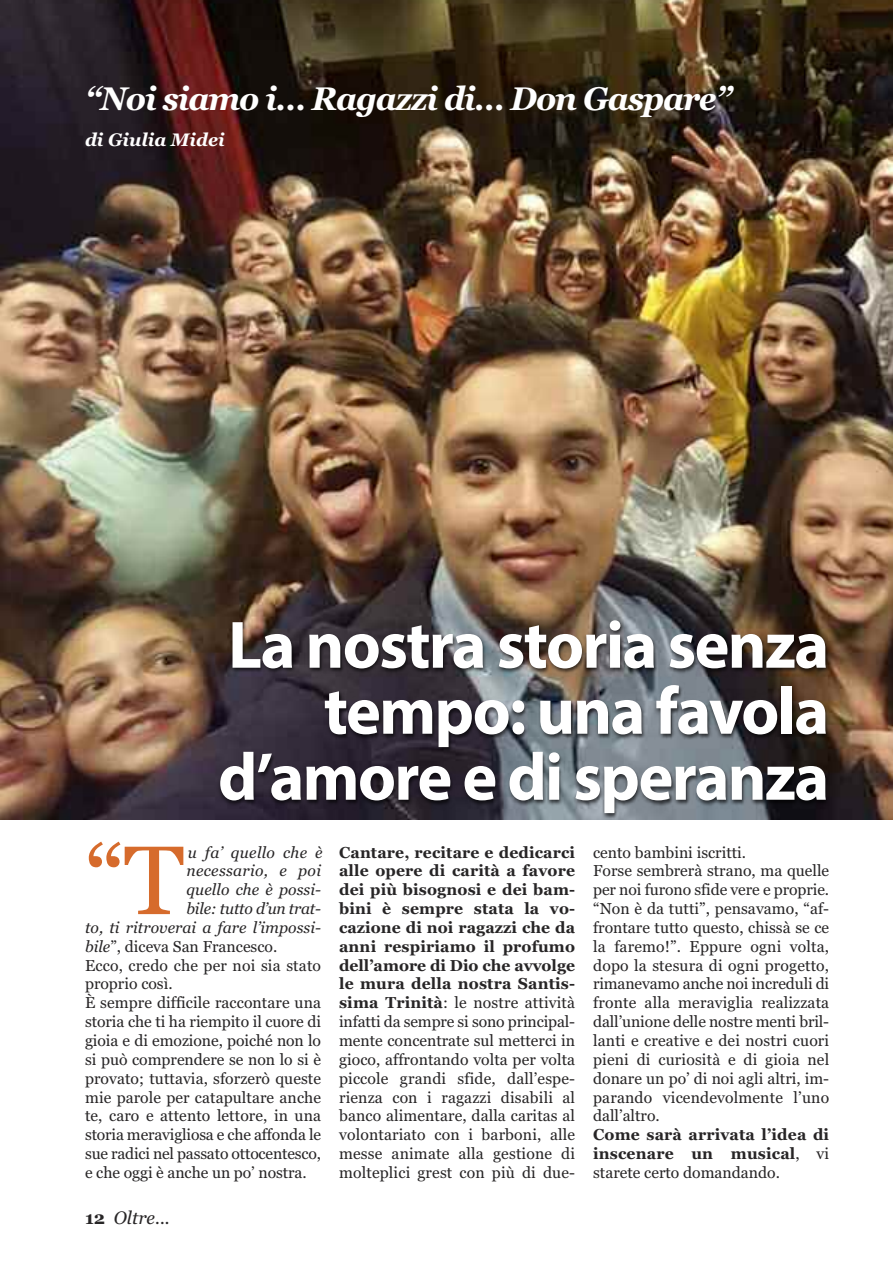
<style>
.page{position:relative;width:893px;height:1263px;background:#fff}
.page>*{position:absolute;margin:0;border:0;box-sizing:border-box;transform-origin:0 0}
.t1{font:97.2px "Georgia";color:#d66b2c}
.t2{font:700 67.5px/66px "Myriad Pro";letter-spacing:-.025em;color:#fff;text-align:right}
.t3{font:italic 700 32.55px "Georgia";letter-spacing:-.035em;color:#fff}
.t4{font:italic 700 18px "Georgia";color:#fff}
.t5{font:italic 18px "Georgia";color:#272526}
.t6{font:15.75px/18.9px "Georgia";letter-spacing:.005em;color:#272526;text-align:justify}
.t7{font:italic 15.75px "Georgia";letter-spacing:.005em;color:#272526}
.t8{font:700 15.75px/18.9px "Georgia";letter-spacing:.01em;color:#272526;text-align:justify}
.t9{font:italic 15.75px "Georgia";letter-spacing:-.015em;color:#272526}
.s1{font-style:italic}
.s2{font-weight:700;font-style:normal}
.s3{font-weight:700}
.s4{font-weight:400}
</style>
<div class="page">
<img style="left:0;top:0;width:893px;height:820px">
<img style="left:121px;top:604px;width:758px;height:216px">
<h3 class="t3" style="left:85px;top:79px;width:649px">“Noi siamo i… Ragazzi di… Don Gaspare”</h3>
<p class="t4" style="left:85px;top:130px;width:141px">di Giulia Midei</p>
<h2 class="t2" style="left:218px;top:617px;width:613px">La nostra storia senza tempo: una favola d’amore e di speranza</h2>
<h1 class="t1" style="left:85px;top:824px;width:101px">“T</h1>
<p class="t7" style="left:188px;top:843px;width:136px">u fa’ quello che è</p>
<p class="t7" style="left:186px;top:862px;width:136px">necessario, e poi</p>
<p class="t7" style="left:186px;top:881px;width:136px">quello che è possi-</p>
<p class="t9" style="left:186px;top:899px;width:136px">bile: tutto d’un trat-</p>
<p class="t7" style="left:85px;top:918px;width:238px">to, ti ritroverai a fare l’impossi-</p>
<p class="t6" style="left:85px;top:937px;width:194px"><span class="s1">bile</span>”, diceva San Francesco.</p>
<p class="t6" style="left:85px;top:956px;width:238px">ecco, credo che per noi sia stato</p>
<p class="t6" style="left:85px;top:974px;width:89px">proprio così.</p>
<p class="t6" style="left:85px;top:993px;width:238px">È sempre difficile raccontare una</p>
<p class="t6" style="left:85px;top:1012px;width:238px">storia che ti ha riempito il cuore di</p>
<p class="t6" style="left:85px;top:1031px;width:238px">gioia e di emozione, poiché non lo</p>
<p class="t6" style="left:85px;top:1050px;width:238px">si può comprendere se non lo si è</p>
<p class="t6" style="left:85px;top:1069px;width:238px">provato; tuttavia, sforzerò queste</p>
<p class="t6" style="left:85px;top:1088px;width:238px">mie parole per catapultare anche</p>
<p class="t6" style="left:85px;top:1106px;width:238px">te, caro e attento lettore, in una</p>
<p class="t6" style="left:85px;top:1125px;width:238px">storia meravigliosa e che affonda le</p>
<p class="t6" style="left:85px;top:1144px;width:238px">sue radici nel passato ottocentesco,</p>
<p class="t6" style="left:85px;top:1163px;width:223px">e che oggi è anche un po’ nostra.</p>
<p class="t5" style="left:85px;top:1207px;width:86px"><span class="s2">12</span> Oltre...</p>
<p class="t6" style="left:339px;top:843px;width:238px"><span class="s3">Cantare, recitare e dedicarci alle opere di carità a favore dei più bisognosi e dei bam&shy;bini è sempre stata la vo&shy;cazione di noi ragazzi che da anni respiriamo il profumo dell’amore di Dio che avvolge le mura della nostra Santis&shy;sima Trinità</span>: le nostre attività infatti da sempre si sono principal&shy;mente concentrate sul metterci in gioco, affrontando volta per volta piccole grandi sfide, dall’espe&shy;rienza con i ragazzi disabili al banco alimentare, dalla caritas al volontariato con i barboni, alle messe animate alla gestione di molteplici grest con più di due-</p>
<p class="t6" style="left:593px;top:843px;width:238px;text-align:left">cento bambini iscritti.<br>Forse sembrerà strano, ma quelle per noi furono sfide vere e proprie. “Non è da tutti”, pensavamo, “af&shy;frontare tutto questo, chissà se ce la faremo!”. eppure ogni volta, dopo la stesura di ogni progetto, rimanevamo anche noi increduli di fronte alla meraviglia realizzata dall’unione delle nostre menti bril&shy;lanti e creative e dei nostri cuori pieni di curiosità e di gioia nel donare un po’ di noi agli altri, im&shy;parando vicendevolmente l’uno dall’altro.</p>
<p class="t8" style="left:593px;top:1125px;width:238px">Come sarà arrivata l’idea di inscenare un musical<span class="s4">, vi starete certo domandando.</span></p>
</div>
